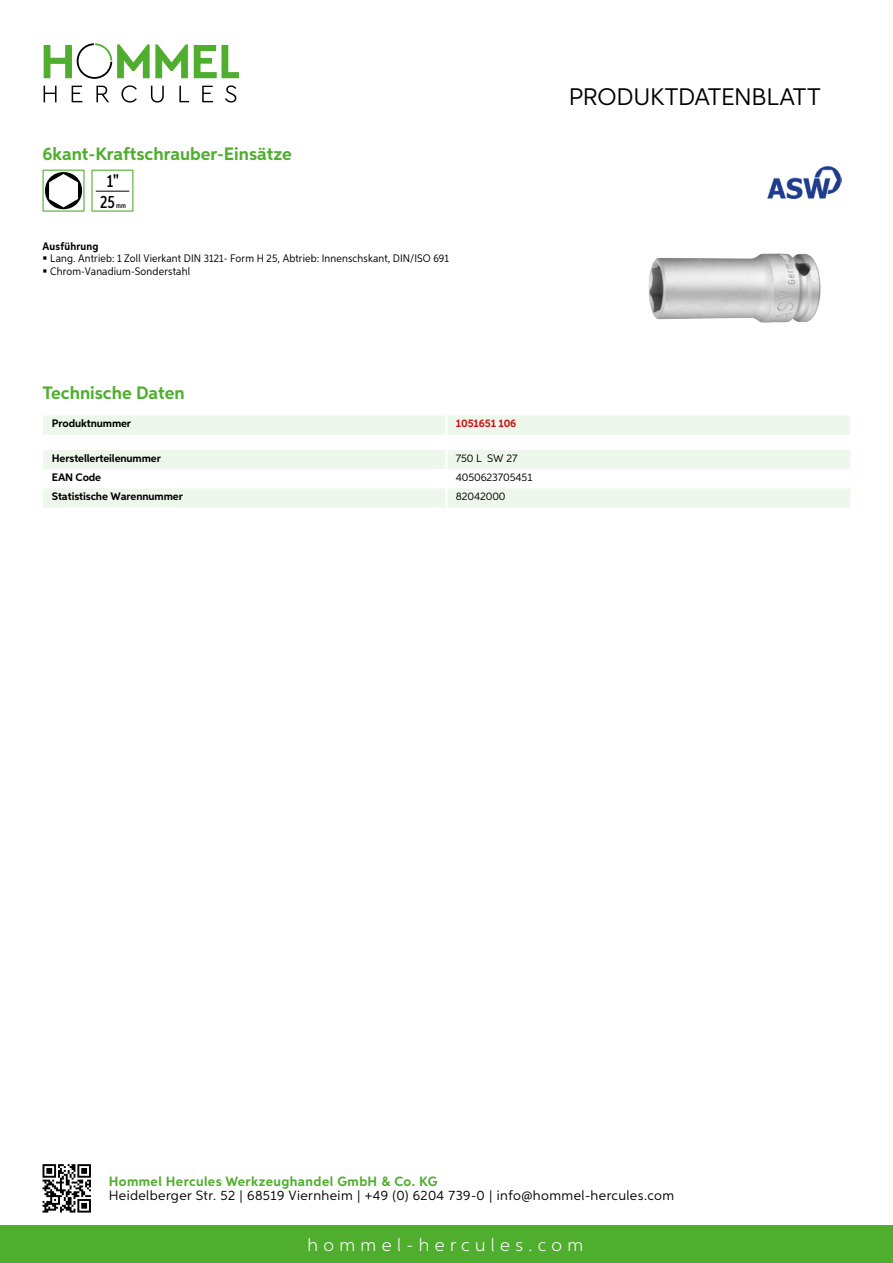
<style>
.page{position:relative;width:893px;height:1263px;background:#fff}
.page>*{position:absolute;margin:0;border:0;box-sizing:border-box;transform-origin:0 0}
.t1{font:24px "Aspira";letter-spacing:-.01em;color:#000}
.t2{font:700 18px "Aspira";color:#50ae2f}
.t3{font:300 18px "Aspira";letter-spacing:.3em;color:#fff}
.t4{font:500 17.85px/20.4px "Aspira XX Nar";color:#000;text-align:center}
.t5{font:13.5px "Aspira";letter-spacing:.03em;color:#000}
.t6{font:700 13.5px "Aspira";letter-spacing:.03em;color:#50ae2f}
.t7{font:10.95px/12.8px "Aspira Nar";letter-spacing:.015em;color:#000}
.t8{font:700 10.95px "Aspira";letter-spacing:-.01em;color:#000}
.t9{font:10.95px "Aspira";letter-spacing:-.01em;color:#000}
.t10{font:700 10.95px "Aspira";letter-spacing:-.01em;color:#cd1013}
.t11{font:700 10.95px "Aspira Nar";letter-spacing:.02em;color:#000}
.t12{font:500 7.35px "Aspira XX Nar";color:#000}
</style>
<div class="page">
<div style="left:0;top:1226px;width:893px;height:37px;background:#50ae2f"></div>
<svg style="left:43px;top:1164px;width:48px;height:48px"></svg>
<svg style="left:194px;top:45px;width:45px;height:33px"></svg>
<svg style="left:44px;top:43px;width:144px;height:36px"></svg>
<svg style="left:44px;top:86px;width:13px;height:16px"></svg>
<svg style="left:72px;top:86px;width:10px;height:16px"></svg>
<svg style="left:96px;top:86px;width:13px;height:16px"></svg>
<svg style="left:121px;top:85px;width:16px;height:18px"></svg>
<svg style="left:151px;top:86px;width:13px;height:17px"></svg>
<svg style="left:179px;top:86px;width:10px;height:16px"></svg>
<svg style="left:202px;top:86px;width:11px;height:16px"></svg>
<svg style="left:225px;top:85px;width:11px;height:18px"></svg>
<div style="left:43px;top:416px;width:807px;height:19px;background:#eef7eb"></div>
<hr style="left:445px;top:415px;width:3px;height:20px;background:#fff">
<svg style="left:43px;top:450px;width:807px;height:57px"></svg>
<hr style="left:445px;top:488px;width:3px;height:19px;background:#fff">
<svg style="left:43px;top:170px;width:42px;height:42px"></svg>
<svg style="left:91px;top:170px;width:42px;height:42px"></svg>
<hr style="left:96px;top:191px;width:33px;height:1px;background:#000">
<img style="left:648px;top:253px;width:173px;height:70px">
<img style="left:767px;top:166px;width:75px;height:33px">
<h2 class="t2" style="left:43px;top:142px;width:251px">6kant-Kraftschrauber-Einsätze</h2>
<h3 class="t4" style="left:100px;top:171px;width:20px">1"<br>25</h3>
<p class="t12" style="left:116px;top:201px;width:11px">mm</p>
<p class="t11" style="left:43px;top:239px;width:58px">Ausführung</p>
<p class="t7" style="left:50px;top:252px;width:400px">Lang. Antrieb: 1 Zoll Vierkant DIN 3121- Form H 25, Abtrieb: Innenschskant, DIN/ISO 691<br>Chrom-Vanadium-Sonderstahl</p>
<h1 class="t1" style="left:569px;top:82px;width:253px">Produktdatenblatt</h1>
<h2 class="t2" style="left:43px;top:381px;width:144px">Technische Daten</h2>
<p class="t8" style="left:52px;top:417px;width:81px">Produktnummer</p>
<p class="t10" style="left:456px;top:417px;width:62px">1051651 106</p>
<p class="t8" style="left:52px;top:451px;width:111px">Herstellerteilenummer</p>
<p class="t9" style="left:456px;top:452px;width:63px">750 L SW 27</p>
<p class="t8" style="left:52px;top:471px;width:51px">EAN Code</p>
<p class="t9" style="left:456px;top:471px;width:78px">4050623705451</p>
<p class="t8" style="left:52px;top:490px;width:132px">Statistische Warennummer</p>
<p class="t9" style="left:456px;top:490px;width:51px">82042000</p>
<p class="t6" style="left:109px;top:1172px;width:330px">Hommel Hercules Werkzeughandel GmbH &amp; Co. KG</p>
<p class="t5" style="left:109px;top:1187px;width:567px">Heidelberger Str. 52 | 68519 Viernheim | +49 (0) 6204 739-0 | info@hommel-hercules.com</p>
<h2 class="t3" style="left:307px;top:1234px;width:277px">hommel-hercules.com</h2>
</div>
